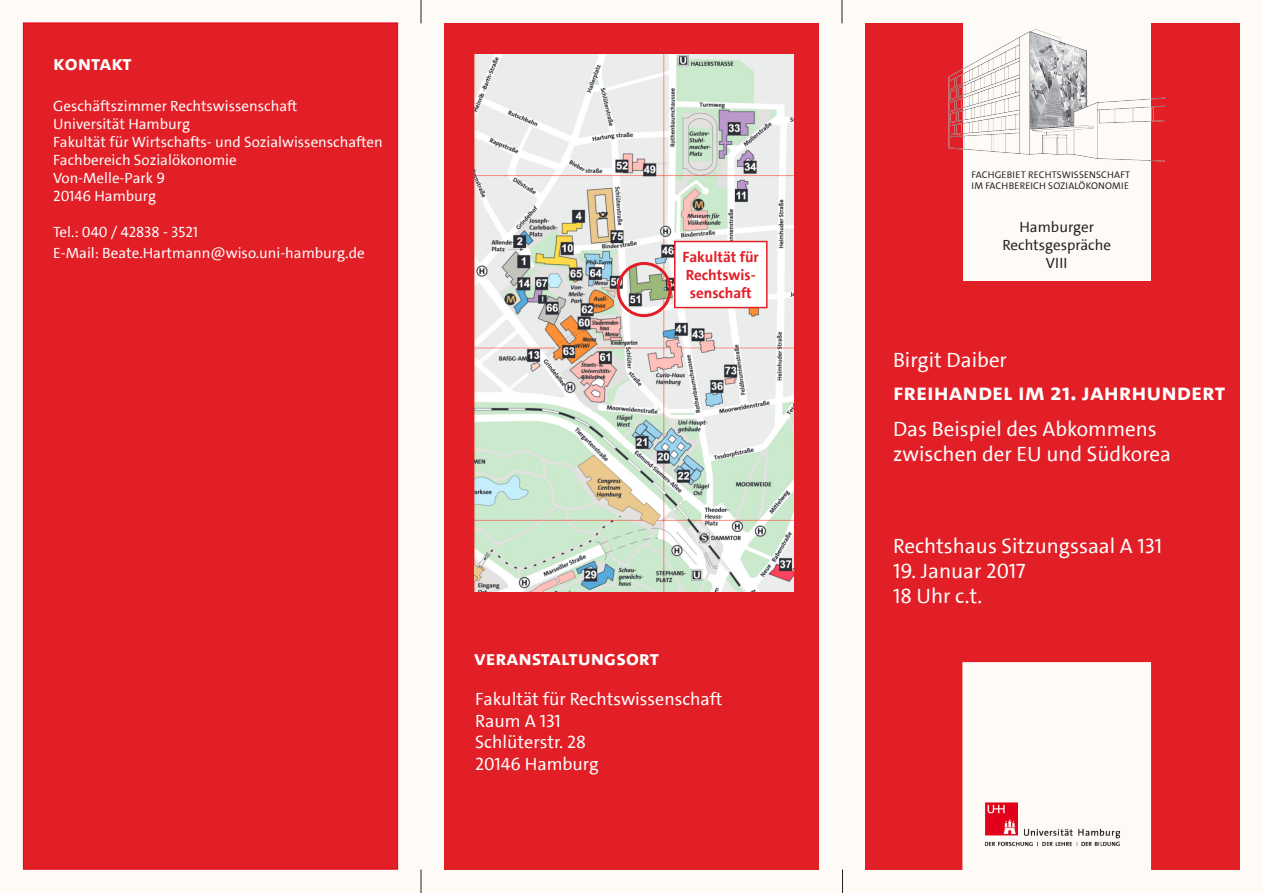
<style>
.page{position:relative;width:1263px;height:893px;background:#fff}
.page>*{position:absolute;margin:0;border:0;box-sizing:border-box;transform-origin:0 0}
.t1{font:24px "The Sans UHH Bold Caps";color:#fff}
.t2{font:21px/25.2px "The Sans UHH";color:#fff}
.t3{font:21px "The Sans UHH Bold Caps";color:#fff}
.t4{font:18px/21.6px "The Sans UHH";color:#fff}
.t5{font:15px "The Sans UHH";color:#fff}
.t6{font:700 15px/18px "The Sans UHH";color:#e21f26}
.t7{font:15px "The Sans UHH";color:#231f20}
.t8{font:9.75px/11.7px "The Sans UHH";letter-spacing:.02em;color:#231f20}
</style>
<div class="page">
<div style="left:865px;top:23px;width:374px;height:847px;background:#e21f26"></div>
<div style="left:444px;top:23px;width:375px;height:847px;background:#e21f26"></div>
<div style="left:23px;top:23px;width:375px;height:846px;background:#e21f26;border:1px solid #e2001a"></div>
<div style="left:963px;top:10px;width:187px;height:271px;background:#fefaf5"></div>
<img style="left:474px;top:54px;width:319px;height:537px">
<div style="left:617px;top:262px;width:54px;height:55px;border:3px solid #e21f26;border-radius:50%"></div>
<div style="left:675px;top:242px;width:92px;height:66px;background:#fff"></div>
<div style="left:674px;top:241px;width:93px;height:67px;border:2px solid #e21f26"></div>
<img style="left:948px;top:28px;width:217px;height:140px">
<svg style="left:842px;top:0;width:1px;height:23px"></svg>
<svg style="left:842px;top:870px;width:1px;height:23px"></svg>
<svg style="left:421px;top:0;width:1px;height:23px"></svg>
<svg style="left:421px;top:870px;width:1px;height:23px"></svg>
<div style="left:963px;top:663px;width:187px;height:207px;background:#fefaf5"></div>
<img style="left:984px;top:802px;width:137px;height:45px">
<div style="left:962px;top:662px;width:189px;height:208px;border:2px solid #fefaf5"></div>
<p class="t3" style="left:53px;top:49px;width:80px">Kontakt</p>
<p class="t5" style="left:53px;top:96px;width:246px">Geschäftszimmer Rechtswissenschaft</p>
<p class="t5" style="left:53px;top:114px;width:138px">Universität Hamburg</p>
<p class="t5" style="left:53px;top:132px;width:331px">Fakultät für Wirtschafts- und Sozialwissenschaften</p>
<p class="t5" style="left:53px;top:150px;width:185px">Fachbereich Sozialökonomie</p>
<p class="t5" style="left:53px;top:168px;width:113px">Von-Melle-Park 9</p>
<p class="t5" style="left:53px;top:186px;width:104px">20146 Hamburg</p>
<p class="t5" style="left:53px;top:222px;width:146px">Tel.: 040 / 42838 - 3521</p>
<p class="t5" style="left:53px;top:244px;width:313px">E-Mail: Beate.Hartmann@wiso.uni-hamburg.de</p>
<p class="t6" style="left:683px;top:248px;width:78px">Fakultät für<br>Rechtswis&shy;senschaft</p>
<p class="t3" style="left:474px;top:644px;width:186px">Veranstaltungsort</p>
<p class="t4" style="left:475px;top:688px;width:249px">Fakultät für Rechtswissenschaft<br>Raum A 131</p>
<p class="t4" style="left:475px;top:731px;width:112px">Schlüterstr. 28</p>
<p class="t4" style="left:475px;top:753px;width:125px">20146 Hamburg</p>
<p class="t8" style="left:972px;top:168px;width:160px">FACHGEBIET RECHTSWISSENSCHAFT<br>IM FACHBEREICH SOZIALÖKONOMIE</p>
<p class="t7" style="left:1019px;top:217px;width:76px">Hamburger</p>
<p class="t7" style="left:1002px;top:235px;width:110px">Rechtsgespräche</p>
<p class="t7" style="left:1046px;top:253px;width:23px">VIII</p>
<p class="t2" style="left:893px;top:347px;width:116px">Birgit Daiber</p>
<p class="t1" style="left:893px;top:376px;width:334px">Freihandel im 21. Jahrhundert</p>
<p class="t2" style="left:893px;top:416px;width:280px">Das Beispiel des Abkommens zwischen der EU und Südkorea</p>
<p class="t2" style="left:893px;top:533px;width:271px">Rechtshaus Sitzungssaal A 131</p>
<p class="t2" style="left:893px;top:558px;width:134px">19. Januar 2017</p>
<p class="t2" style="left:893px;top:584px;width:91px">18 Uhr c.t.</p>
</div>
